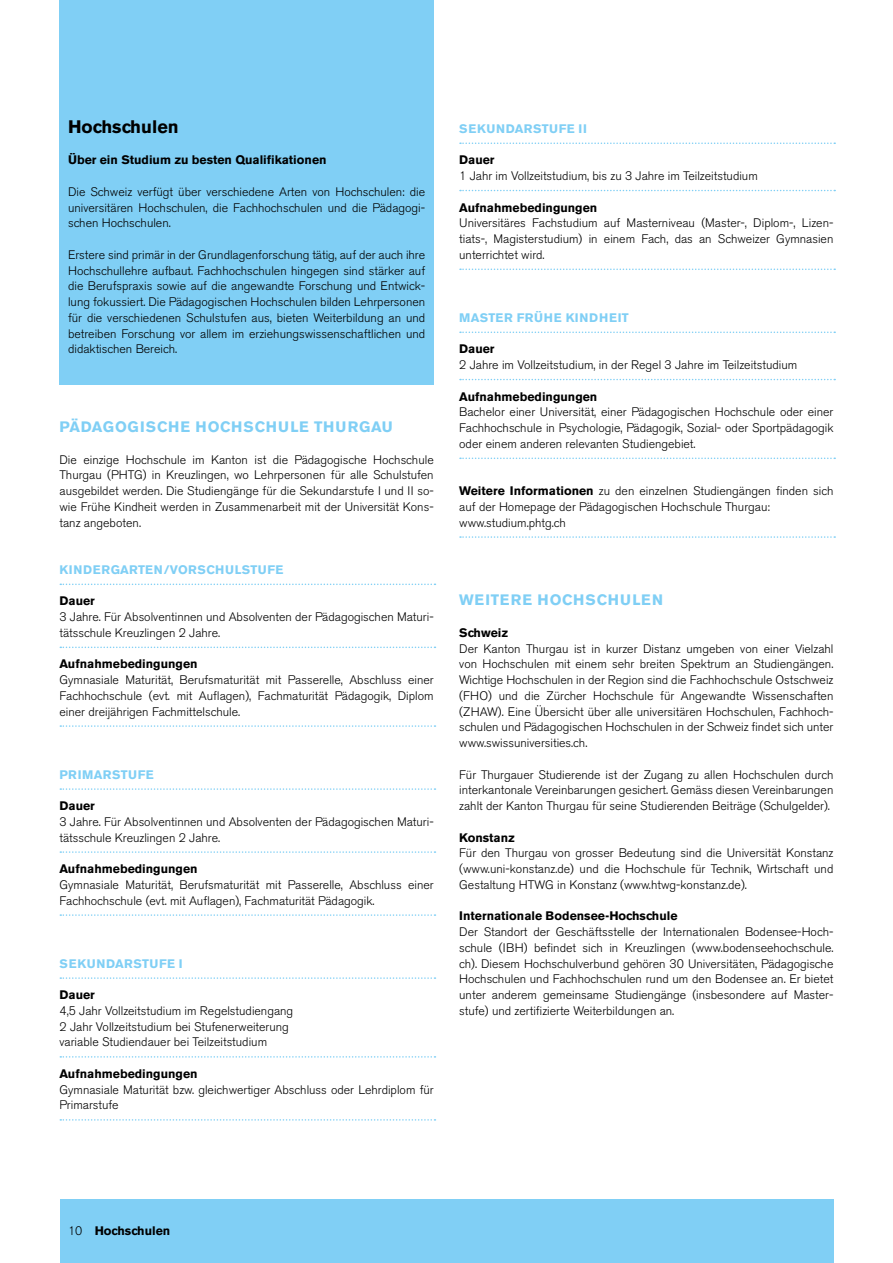
<style>
.page{position:relative;width:893px;height:1263px;background:#fff}
.page>*{position:absolute;margin:0;border:0;box-sizing:border-box;transform-origin:0 0}
.Titel{font:700 18px "Akzidenz Grotesk BE";color:#000}
.Zwischentitel_10pt{font:700 15px "Akzidenz Grotesk BE";letter-spacing:.06em;color:#80cff5}
.GS__Blocksatz{font:300 12.3px/15.8px "Akzidenz Grotesk BE";color:#000;text-align:justify}
.Lead__light{font:300 12.3px/15.8px "Akzidenz Grotesk BE";color:#000;text-align:justify}
.GS_bold__Linksbündig{font:700 12.3px "Akzidenz Grotesk BE";color:#000}
.Zwischentitel_8_2pt{font:700 12.3px "Akzidenz Grotesk BE";letter-spacing:.04em;color:#80cff5}
.Lead__bold{font:700 12.3px "Akzidenz Grotesk BE";color:#000}
.Zwischentitel_8_2pt-2{font:700 12.3px "Akzidenz Grotesk BE";letter-spacing:.06em;color:#80cff5}
.Pagina{font:700 12.3px "Akzidenz Grotesk BE";color:#000}
.Zwischentitel_8_2pt-3{font:700 12.3px "Akzidenz Grotesk BE";letter-spacing:.02em;color:#80cff5}
.s1{font-weight:700}
.s2{font-weight:300}
</style>
<div class="page">
<div style="left:60px;top:1199px;width:773px;height:64px;background:#80cff5"></div>
<div style="left:60px;top:0;width:374px;height:385px;background:#80cff5"></div>
<svg style="left:60px;top:584px;width:375px;height:1px"></svg>
<svg style="left:60px;top:647px;width:375px;height:1px"></svg>
<svg style="left:60px;top:725px;width:375px;height:2px"></svg>
<svg style="left:60px;top:788px;width:375px;height:2px"></svg>
<svg style="left:60px;top:851px;width:375px;height:2px"></svg>
<svg style="left:60px;top:914px;width:375px;height:2px"></svg>
<svg style="left:60px;top:977px;width:375px;height:2px"></svg>
<svg style="left:60px;top:1056px;width:375px;height:2px"></svg>
<svg style="left:60px;top:1119px;width:375px;height:2px"></svg>
<svg style="left:460px;top:143px;width:375px;height:1px"></svg>
<svg style="left:460px;top:190px;width:375px;height:1px"></svg>
<svg style="left:460px;top:269px;width:375px;height:1px"></svg>
<svg style="left:460px;top:332px;width:375px;height:1px"></svg>
<svg style="left:460px;top:379px;width:375px;height:1px"></svg>
<svg style="left:460px;top:458px;width:375px;height:1px"></svg>
<svg style="left:460px;top:536px;width:375px;height:2px"></svg>
<p class="Titel" style="left:68px;top:116px;width:112px">Hochschulen</p>
<p class="Lead__bold" style="left:68px;top:153px;width:260px">Über ein Studium zu besten Qualifikationen</p>
<p class="Lead__light" style="left:68px;top:184px;width:359px">Die Schweiz verfügt über verschiedene Arten von Hochschulen: die universitären Hochschulen, die Fachhochschulen und die Pädagogi&shy;schen Hochschulen.</p>
<p class="Lead__light" style="left:68px;top:247px;width:359px">Erstere sind primär in der Grundlagenforschung tätig, auf der auch ihre Hochschullehre aufbaut. Fachhochschulen hingegen sind stärker auf die Berufspraxis sowie auf die angewandte Forschung und Entwick&shy;lung fokussiert. Die Pädagogischen Hochschulen bilden Lehrpersonen für die verschiedenen Schulstufen aus, bieten Weiterbildung an und betreiben Forschung vor allem im erziehungswissenschaftlichen und didaktischen Bereich.</p>
<p class="Zwischentitel_10pt" style="left:60px;top:418px;width:335px">PÄDAGOGISCHE HOCHSCHULE THURGAU</p>
<p class="GS__Blocksatz" style="left:60px;top:452px;width:376px">Die einzige Hochschule im Kanton ist die Pädagogische Hochschule Thurgau (PHTG) in Kreuzlingen, wo Lehrpersonen für alle Schulstufen ausgebildet werden. Die Studiengänge für die Sekundarstufe I und II so&shy;wie Frühe Kindheit werden in Zusammenarbeit mit der Universität Kons&shy;tanz angeboten.</p>
<p class="Zwischentitel_8_2pt" style="left:60px;top:562px;width:225px">KINDERGARTEN/VORSCHULSTUFE</p>
<p class="GS_bold__Linksbündig" style="left:60px;top:594px;width:37px">Dauer</p>
<p class="GS__Blocksatz" style="left:60px;top:609px;width:376px">3 Jahre. Für Absolventinnen und Absolventen der Pädagogischen Maturi&shy;tätsschule Kreuzlingen 2 Jahre.</p>
<p class="GS_bold__Linksbündig" style="left:60px;top:657px;width:140px">Aufnahmebedingungen</p>
<p class="GS__Blocksatz" style="left:60px;top:672px;width:376px">Gymnasiale Maturität, Berufsmaturität mit Passerelle, Abschluss einer Fachhochschule (evt. mit Auflagen), Fachmaturität Pädagogik, Diplom einer dreijährigen Fachmittelschule.</p>
<p class="Zwischentitel_8_2pt-3" style="left:60px;top:767px;width:96px">PRIMARSTUFE</p>
<p class="GS_bold__Linksbündig" style="left:60px;top:799px;width:37px">Dauer</p>
<p class="GS__Blocksatz" style="left:60px;top:814px;width:376px">3 Jahre. Für Absolventinnen und Absolventen der Pädagogischen Maturi&shy;tätsschule Kreuzlingen 2 Jahre.</p>
<p class="GS_bold__Linksbündig" style="left:60px;top:862px;width:140px">Aufnahmebedingungen</p>
<p class="GS__Blocksatz" style="left:60px;top:877px;width:376px">Gymnasiale Maturität, Berufsmaturität mit Passerelle, Abschluss einer<br>Fachhochschule (evt. mit Auflagen), Fachmaturität Pädagogik.</p>
<p class="Zwischentitel_8_2pt" style="left:60px;top:956px;width:125px">SEKUNDARSTUFE I</p>
<p class="GS_bold__Linksbündig" style="left:60px;top:988px;width:37px">Dauer</p>
<p class="GS__Blocksatz" style="left:60px;top:1003px;width:235px">4,5 Jahr Vollzeitstudium im Regelstudiengang</p>
<p class="GS__Blocksatz" style="left:60px;top:1019px;width:231px">2 Jahr Vollzeitstudium bei Stufenerweiterung</p>
<p class="GS__Blocksatz" style="left:60px;top:1034px;width:209px">variable Studiendauer bei Teilzeitstudium</p>
<p class="GS_bold__Linksbündig" style="left:60px;top:1066px;width:140px">Aufnahmebedingungen</p>
<p class="GS__Blocksatz" style="left:60px;top:1082px;width:376px">Gymnasiale Maturität bzw. gleichwertiger Abschluss oder Lehrdiplom für<br>Primarstufe</p>
<p class="Zwischentitel_8_2pt-2" style="left:459px;top:121px;width:129px">SEKUNDARSTUFE II</p>
<p class="GS_bold__Linksbündig" style="left:459px;top:153px;width:37px">Dauer</p>
<p class="GS__Blocksatz" style="left:459px;top:168px;width:300px">1 Jahr im Vollzeitstudium, bis zu 3 Jahre im Teilzeitstudium</p>
<p class="GS_bold__Linksbündig" style="left:459px;top:200px;width:140px">Aufnahmebedingungen</p>
<p class="GS__Blocksatz" style="left:459px;top:215px;width:376px">Universitäres Fachstudium auf Masterniveau (Master-, Diplom-, Lizen&shy;tiats-, Magisterstudium) in einem Fach, das an Schweizer Gymnasien unterrichtet wird.</p>
<p class="Zwischentitel_8_2pt-2" style="left:459px;top:310px;width:171px">MASTER FRÜHE KINDHEIT</p>
<p class="GS_bold__Linksbündig" style="left:459px;top:342px;width:37px">Dauer</p>
<p class="GS__Blocksatz" style="left:459px;top:357px;width:340px">2 Jahre im Vollzeitstudium, in der Regel 3 Jahre im Teilzeitstudium</p>
<p class="GS_bold__Linksbündig" style="left:459px;top:389px;width:140px">Aufnahmebedingungen</p>
<p class="GS__Blocksatz" style="left:459px;top:404px;width:376px">Bachelor einer Universität, einer Pädagogischen Hochschule oder einer Fachhochschule in Psychologie, Pädagogik, Sozial- oder Sportpädagogik oder einem anderen relevanten Studiengebiet.</p>
<p class="GS__Blocksatz" style="left:459px;top:483px;width:376px"><span class="s1">Weitere Informationen</span> zu den einzelnen Studiengängen finden sich auf der Homepage der Pädagogischen Hochschule Thurgau:</p>
<p class="GS__Blocksatz" style="left:459px;top:515px;width:108px">www.studium.phtg.ch</p>
<p class="Zwischentitel_10pt" style="left:459px;top:591px;width:205px">WEITERE HOCHSCHULEN</p>
<p class="GS_bold__Linksbündig" style="left:459px;top:625px;width:50px">Schweiz</p>
<p class="GS__Blocksatz" style="left:459px;top:641px;width:376px">Der Kanton Thurgau ist in kurzer Distanz umgeben von einer Vielzahl von Hochschulen mit einem sehr breiten Spektrum an Studiengängen.<br>Wichtige Hochschulen in der Region sind die Fachhochschule Ostschweiz (FHO) und die Zürcher Hochschule für Angewandte Wissenschaften (ZHAW). Eine Übersicht über alle universitären Hochschulen, Fachhoch&shy;schulen und Pädagogischen Hochschulen in der Schweiz findet sich unter www.swissuniversities.ch.</p>
<p class="GS__Blocksatz" style="left:459px;top:767px;width:376px">Für Thurgauer Studierende ist der Zugang zu allen Hochschulen durch interkantonale Vereinbarungen gesichert. Gemäss diesen Vereinbarungen zahlt der Kanton Thurgau für seine Studierenden Beiträge (Schulgelder).</p>
<p class="GS_bold__Linksbündig" style="left:459px;top:830px;width:57px">Konstanz</p>
<p class="GS__Blocksatz" style="left:459px;top:845px;width:376px">Für den Thurgau von grosser Bedeutung sind die Universität Konstanz (www.uni-konstanz.de) und die Hochschule für Technik, Wirtschaft und Gestaltung HTWG in Konstanz (www.htwg-konstanz.de).</p>
<p class="GS_bold__Linksbündig" style="left:459px;top:909px;width:220px">Internationale Bodensee-Hochschule</p>
<p class="GS__Blocksatz" style="left:459px;top:924px;width:376px">Der Standort der Geschäftsstelle der Internationalen Bodensee-Hoch&shy;schule (IBH) befindet sich in Kreuzlingen (www.bodenseehochschule. ch). Diesem Hochschulverbund gehören 30 Universitäten, Pädagogische Hochschulen und Fachhochschulen rund um den Bodensee an. Er bietet unter anderem gemeinsame Studiengänge (insbesondere auf Master&shy;stufe) und zertifizierte Weiterbildungen an.</p>
<p class="Pagina" style="left:68px;top:1224px;width:104px"><span class="s2">10</span> Hochschulen</p>
</div>
